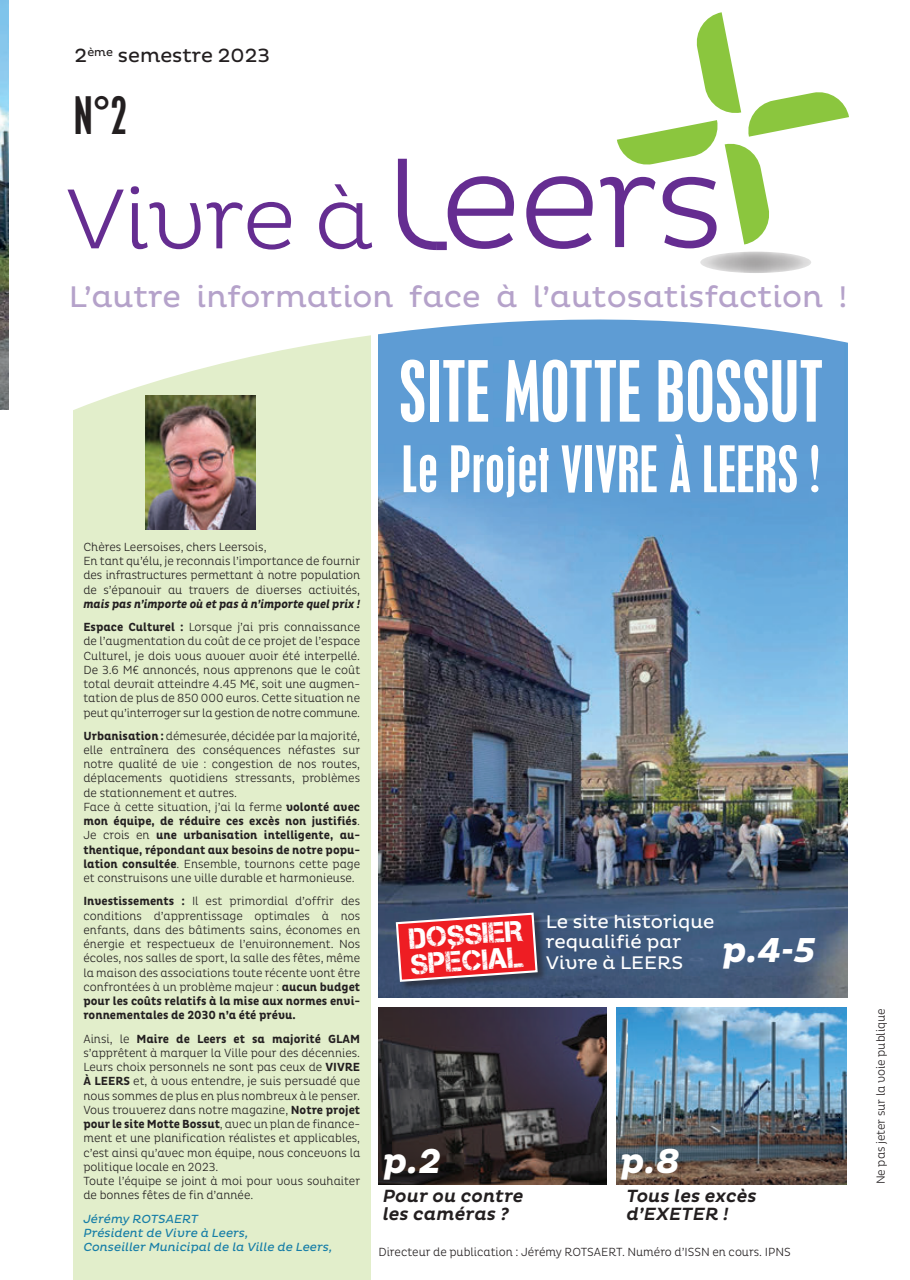
<style>
.page{position:relative;width:910px;height:1280px;background:#fff}
.page>*{position:absolute;margin:0;border:0;box-sizing:border-box;transform-origin:0 0}
.t1{font:300 87.75px "Pluto";letter-spacing:-.02em;color:#652d91}
.t2{font:300 86.4px "Pluto";letter-spacing:-.02em;color:#652d91}
.t3{font:condensed 75px "Placard MT Std";letter-spacing:.01em;color:#fff}
.t4{font:condensed 57px "Placard MT Std";letter-spacing:.01em;color:#fff}
.t5{font:condensed 46.05px "Placard MT Std";color:#231f20}
.t6{font:italic 700 35.25px "Pluto";color:#fff}
.t7{font:30.45px "Pluto";color:#b5a2ca}
.t8{font:28.95px/26.1px "Captureit";color:#fff}
.t9{font:19.5px "Pluto";color:#231f20}
.t10{font:18.6px/20.2px "Pluto";color:#fff}
.t11{font:italic 500 18px/18px "Pluto";color:#231f20}
.t12{font:300 12px/14.2px "Pluto Cond";color:#231f20}
.t13{font:italic 700 12px/23.2px "Pluto Cond";letter-spacing:-.01em;color:#231f20}
.t14{font:italic 12px/14.2px "Pluto";color:#177ea7}
.s1{font-size:132px}
.s2{font-style:normal}
.s3{font-weight:300;font-style:normal}
.s4{font-weight:700}
</style>
<div class="page">
<img style="left:378px;top:439px;width:469px;height:559px">
<div style="left:73px;top:300px;width:298px;height:762px;background:#e2eecb"></div>
<svg style="left:73px;top:311px;width:775px;height:128px;fill:#5e9cd4"></svg>
<div style="left:73px;top:977px;width:298px;height:303px;background:#e2eecb"></div>
<img style="left:616px;top:1007px;width:230px;height:177px">
<svg style="left:378px;top:1007px;width:229px;height:177px;background:#383238"></svg>
<img style="left:0;top:0;width:9px;height:409px">
<div style="left:31px;top:4px;width:836px;height:307px;background:#fff"></div>
<svg style="left:617px;top:12px;width:232px;height:244px"></svg>
<svg style="left:397px;top:159px;width:39px;height:91px"></svg>
<div style="left:436px;top:242px;width:11px;height:8px;background:#652d91"></div>
<svg style="left:700px;top:252px;width:111px;height:21px;background:#c3c2c2"></svg>
<div style="left:396px;top:913px;width:151px;height:78px;background:#231f20;opacity:.5"></div>
<svg style="left:395px;top:911px;width:144px;height:72px;background:#c93741"></svg>
<img style="left:146px;top:395px;width:109px;height:134px">
<h3 class="t9" style="left:75px;top:45px;width:197px">2<sup>ème</sup> semestre 2023</h3>
<h3 class="t5" style="left:75px;top:87px;width:54px">N°2</h3>
<h2 class="t2" style="left:65px;top:170px;width:660px">Vivre à <span class="s1">eers</span></h2>
<h1 class="t1" style="left:59px;top:181px;width:315px">Vivre à</h1>
<h3 class="t7" style="left:69px;top:279px;width:780px">L’autre information face à l’autosatisfaction !</h3>
<p class="t12" style="left:83px;top:540px;width:278px">Chères Leersoises, chers Leersois,<br>En tant qu’élu, je reconnais l’importance de fournir des infrastructures permettant à notre population de s’épanouir au travers de diverses activités,</p>
<p class="t13" style="left:83px;top:592px;width:278px">mais pas n’importe où et pas à n’importe quel prix !<br><span class="s2">Espace Culturel :</span> <span class="s3">Lorsque j’ai pris connaissance</span></p>
<p class="t12" style="left:83px;top:634px;width:278px;text-align:justify">de l’augmentation du coût de ce projet de l’espace Culturel, je dois vous avouer avoir été interpellé.<br>De 3.6 M€ annoncés, nous apprenons que le coût total devrait atteindre 4.45 M€, soit une augmen&shy;tation de plus de 850 000 euros. Cette situation ne peut qu’interroger sur la gestion de notre commune.</p>
<p class="t12" style="left:83px;top:729px;width:278px"><span class="s4">Urbanisation :</span> démesurée, décidée par la majorité, elle entraînera des conséquences néfastes sur notre qualité de vie : congestion de nos routes, déplacements quotidiens stressants, problèmes de stationnement et autres.<br>Face à cette situation, j’ai la ferme <span class="s4">volonté avec mon équipe, de réduire ces excès non justifiés</span>.<br>Je crois en <span class="s4">une urbanisation intelligente, au&shy;thentique, répondant aux besoins de notre popu&shy;lation consultée</span>. Ensemble, tournons cette page et construisons une ville durable et harmonieuse.</p>
<p class="t12" style="left:83px;top:894px;width:278px;text-align:justify"><span class="s4">Investissements :</span> Il est primordial d’offrir des conditions d’apprentissage optimales à nos enfants, dans des bâtiments sains, économes en énergie et respectueux de l’environnement. Nos écoles, nos salles de sport, la salle des fêtes, même la maison des associations toute récente vont être confrontées à un problème majeur : <span class="s4">aucun budget pour les coûts relatifs à la mise aux normes envi&shy;ronnementales de 2030 n’a été prévu.</span></p>
<p class="t12" style="left:83px;top:1031px;width:278px">Ainsi, le <span class="s4">Maire de Leers et sa majorité GLAM </span>s’apprêtent à marquer la Ville pour des décennies.<br>Leurs choix personnels ne sont pas ceux de <span class="s4">VIVRE À LEERS</span> et, à vous entendre, je suis persuadé que nous sommes de plus en plus nombreux à le penser.<br>Vous trouverez dans notre magazine, <span class="s4">Notre projet pour le site Motte Bossut</span>, avec un plan de finance&shy;ment et une planification réalistes et applicables, c’est ainsi qu’avec mon équipe, nous concevons la politique locale en 2023.<br>Toute l’équipe se joint à moi pour vous souhaiter de bonnes fêtes de fin d’année.</p>
<p class="t14" style="left:83px;top:1211px;width:250px">Jérémy ROTSAERT<br>Président de Vivre à Leers,<br>Conseiller Municipal de la Ville de Leers,</p>
<h3 class="t3" style="left:399px;top:345px;width:425px">SITE MOTTE BOSSUT</h3>
<h3 class="t4" style="left:402px;top:434px;width:420px">Le Projet VIVRE À LEERS !</h3>
<h3 class="t8" style="left:408px;top:925px;width:115px;rotate:-4deg">DOSSIER<br>SPÉCIAL</h3>
<h3 class="t10" style="left:546px;top:912px;width:272px">Le site historique<br>requalifié par<br>Vivre à LEERS <sup>p.4-5</sup></h3>
<h3 class="t6" style="left:383px;top:1141px;width:60px">p.2</h3>
<h3 class="t6" style="left:620px;top:1141px;width:62px">p.8</h3>
<h3 class="t11" style="left:383px;top:1187px;width:142px">Pour ou contre les caméras ?</h3>
<h3 class="t11" style="left:626px;top:1187px;width:132px">Tous les excès d’EXETER !</h3>
<p class="t12" style="left:378px;top:1245px;width:414px">Directeur de publication : Jérémy ROTSAERT. Numéro d’ISSN en cours. IPNS</p>
<p class="t12" style="left:874px;top:1184px;width:177px;rotate:-90deg">Ne pas jeter sur la voie publique</p>
</div>
